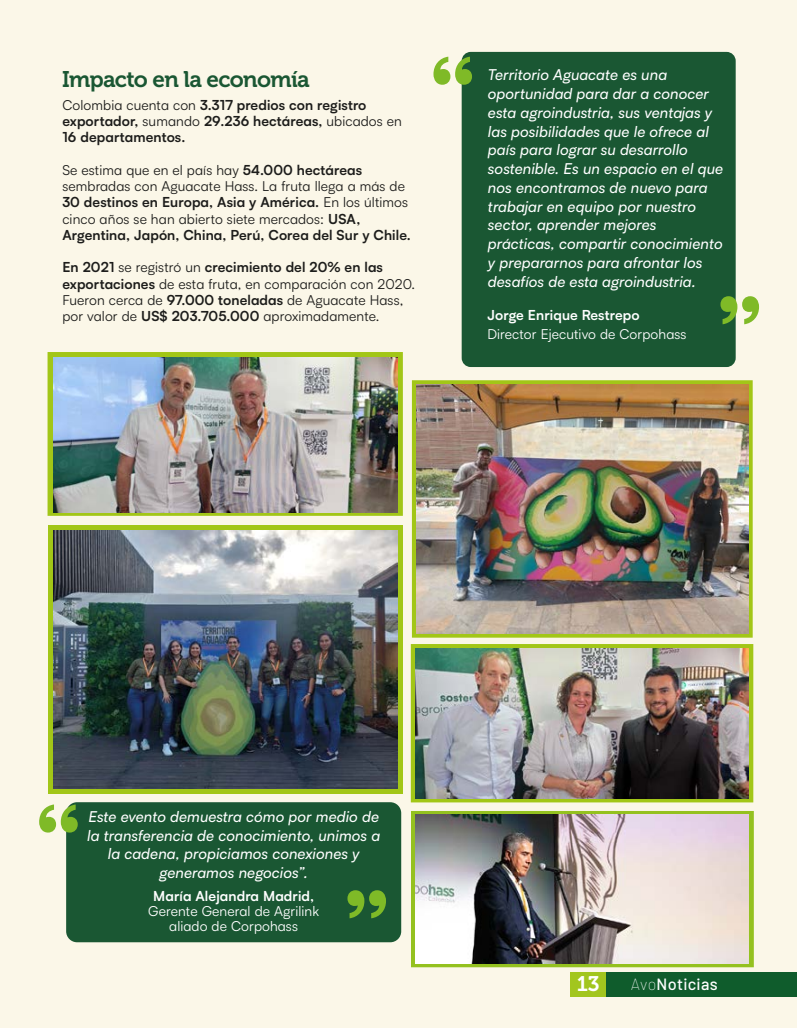
<style>
.page{position:relative;width:798px;height:1028px;background:#fff}
.page>*{position:absolute;margin:0;border:0;box-sizing:border-box;transform-origin:0 0}
.t1{font:700 109.25px "Satoshi";color:#7fba27}
.t2{font:22.5px "Museo 700";letter-spacing:-.03em;color:#1a5733}
.t3{font:21px "Museo 700";color:#fff}
.t4{font:500 16.25px "Barlow";letter-spacing:.02em;color:#fff}
.t5{font:italic 500 15px/18.8px "Satoshi";letter-spacing:.01em;color:#fff}
.t6{font:13.75px/16.2px "Satoshi";letter-spacing:.01em;color:#1d1d1b}
.t7{font:700 13.75px/16.2px "Satoshi";letter-spacing:.01em;color:#1d1d1b}
.t8{font:13.75px/15px "Satoshi";letter-spacing:.01em;color:#fff;text-align:center}
.t9{font:700 13.75px "Satoshi";letter-spacing:.01em;color:#fff}
.s1{font-weight:400}
.s2{font-weight:700}
.s3{font-weight:100}
</style>
<div class="page">
<div style="left:0;top:0;width:796px;height:1028px;background:#fbf7e8"></div>
<svg style="left:412px;top:380px;width:340px;height:257px;background:#a6bc30"></svg>
<svg style="left:410px;top:644px;width:343px;height:158px;background:#9fbc26"></svg>
<svg style="left:48px;top:352px;width:354px;height:164px;background:#a0c127"></svg>
<img style="left:54px;top:357px;width:344px;height:155px">
<div style="left:49px;top:525px;width:353px;height:268px;background:#a2c617"></div>
<img style="left:54px;top:530px;width:344px;height:258px">
<div style="left:461px;top:52px;width:274px;height:315px;background:#1a5733;border-radius:9px"></div>
<div style="left:66px;top:802px;width:335px;height:140px;background:#1a5733;border-radius:11px"></div>
<img style="left:416px;top:385px;width:331px;height:248px">
<img style="left:415px;top:648px;width:333px;height:150px">
<div style="left:411px;top:811px;width:342px;height:156px;border:8px solid #94c11f"></div>
<img style="left:415px;top:814px;width:332px;height:149px">
<div style="left:570px;top:972px;width:226px;height:24px;background:#0f5c2c"></div>
<div style="left:570px;top:972px;width:35px;height:24px;background:#a2c61e"></div>
<h2 class="t2" style="left:62px;top:67px;width:249px">Impacto en la economía</h2>
<p class="t7" style="left:62px;top:96px;width:341px"><span class="s1">Colombia cuenta con</span> 3.317 predios con registro exportador, <span class="s1">sumando</span> 29.236 hectáreas, <span class="s1">ubicados en<br></span>16 departamentos.</p>
<p class="t6" style="left:62px;top:161px;width:350px">Se estima que en el país hay <span class="s2">54.000 hectáreas </span>sembradas con Aguacate Hass. La fruta llega a más de <span class="s2">30 destinos en Europa, Asia y América.</span> En los últimos cinco años se han abierto siete mercados: <span class="s2">USA, Argentina, Japón, China, Perú, Corea del Sur y Chile.</span></p>
<p class="t6" style="left:62px;top:259px;width:354px"><span class="s2">En 2021</span> se registró un <span class="s2">crecimiento del 20% en las exportaciones</span> de esta fruta, en comparación con 2020.<br>Fueron cerca de <span class="s2">97.000 toneladas</span> de Aguacate Hass, por valor de <span class="s2">US$ 203.705.000</span> aproximadamente.</p>
<h1 class="t1" style="left:426px;top:19px;width:54px">“</h1>
<p class="t5" style="left:488px;top:65px;width:236px">Territorio Aguacate es una oportunidad para dar a conocer esta agroindustria, sus ventajas y las posibilidades que le ofrece al país para lograr su desarrollo sostenible. Es un espacio en el que nos encontramos de nuevo para trabajar en equipo por nuestro sector, aprender mejores prácticas, compartir conocimiento y prepararnos para afrontar los desafíos de esta agroindustria.</p>
<p class="t9" style="left:487px;top:305px;width:154px">Jorge Enrique Restrepo</p>
<p class="t8" style="left:487px;top:325px;width:200px">Director Ejecutivo de Corpohass</p>
<h1 class="t1" style="left:713px;top:258px;width:54px">”</h1>
<h1 class="t1" style="left:32px;top:766px;width:54px">“</h1>
<p class="t5" style="left:87px;top:806px;width:294px;text-align:center">Este evento demuestra cómo por medio de la transferencia de conocimiento, unimos a la cadena, propiciamos conexiones y generamos negocios”.</p>
<p class="t9" style="left:153px;top:886px;width:162px">María Alejandra Madrid,</p>
<p class="t8" style="left:148px;top:903px;width:172px">Gerente General de Agrilink aliado de Corpohass</p>
<h1 class="t1" style="left:340px;top:852px;width:54px">”</h1>
<h3 class="t3" style="left:576px;top:972px;width:24px">13</h3>
<p class="t4" style="left:630px;top:973px;width:88px"><span class="s3">Avo</span>Noticias</p>
</div>
